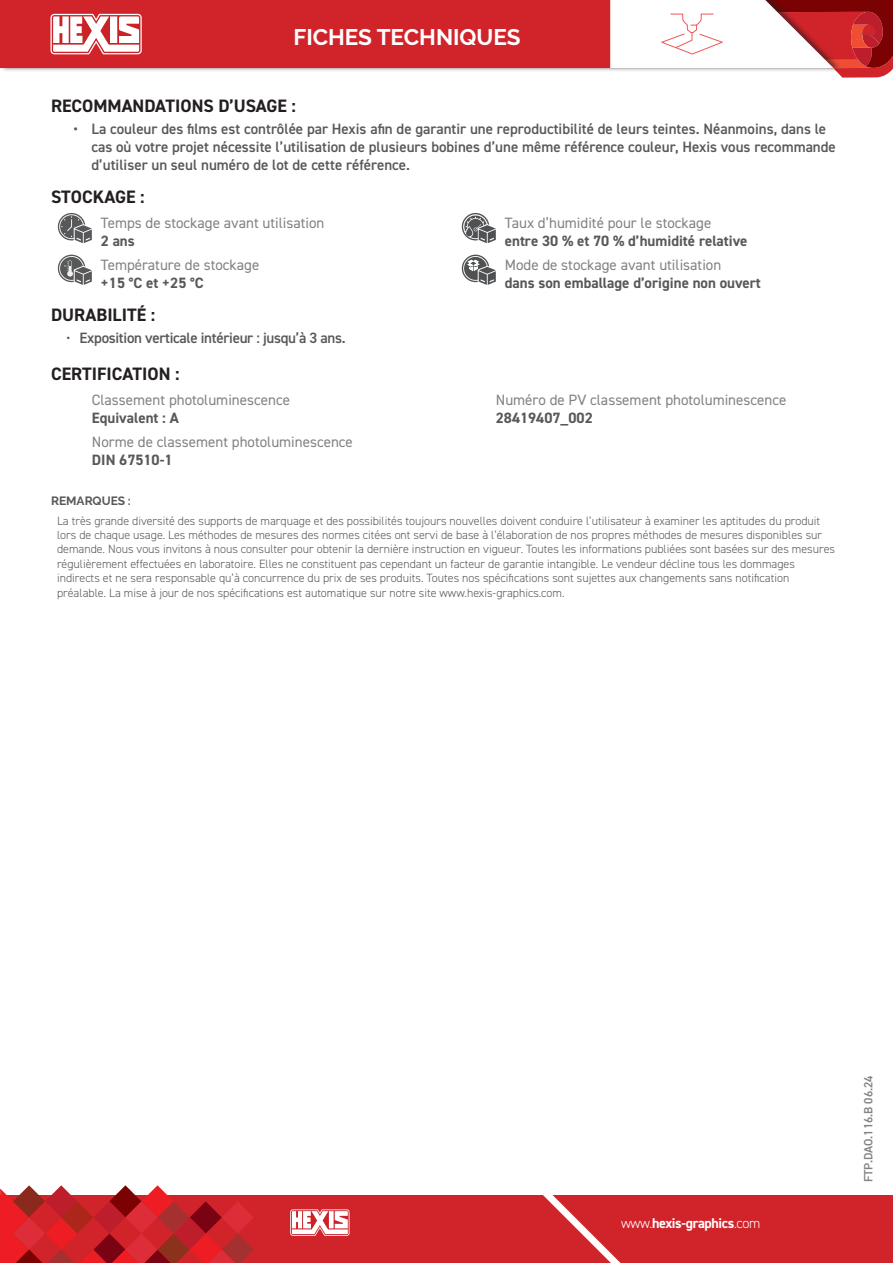
<style>
.page{position:relative;width:893px;height:1263px;background:#fff}
.page>*{position:absolute;margin:0;border:0;box-sizing:border-box;transform-origin:0 0}
.t1{font:700 22.5px "Raleway";color:#fff}
.t2{font:700 18px "DIN2014";color:#231f20}
.t3{font:600 15px/18px "DIN2014";color:#57585a}
.t4{font:15px "DIN2014";color:#808285}
.t5{font:700 15px "DIN2014";color:#57585a}
.t6{font:600 15px "DIN2014";letter-spacing:-.02em;color:#57585a}
.t7{font:700 14.1px "DIN2014";letter-spacing:-.025em;color:#fff}
.t8{font:300 12px/14.4px "DIN2014";color:#57585a}
.t9{font:600 12px "DIN2014";color:#808285}
.t10{font:700 12px "Raleway";color:#57585a}
.s1{font-weight:400}
.s2{font-weight:300}
</style>
<div class="page">
<div style="left:0;top:0;width:841px;height:73px;background:#231f20;opacity:.6"></div>
<div style="left:0;top:0;width:610px;height:68px;background:#d1232a"></div>
<div style="left:0;top:1195px;width:893px;height:68px;background:#d1232a"></div>
<svg style="left:543px;top:1195px;width:78px;height:68px"></svg>
<svg style="left:50px;top:14px;width:95px;height:40px"></svg>
<svg style="left:290px;top:1209px;width:60px;height:27px;background:#edb5b6"></svg>
<svg style="left:0;top:1185px;width:254px;height:78px"></svg>
<svg style="left:610px;top:0;width:283px;height:78px"></svg>
<svg style="left:58px;top:213px;width:34px;height:30px"></svg>
<svg style="left:58px;top:255px;width:34px;height:30px"></svg>
<svg style="left:462px;top:213px;width:34px;height:30px"></svg>
<svg style="left:462px;top:255px;width:34px;height:30px"></svg>
<h1 class="t1" style="left:293px;top:24px;width:229px">FICHES TECHNIQUES</h1>
<h2 class="t2" style="left:51px;top:94px;width:246px">RECOMMANDATIONS D’USAGE :</h2>
<p class="t3" style="left:92px;top:119px;width:746px;text-indent:-18px">• La couleur des films est contrôlée par Hexis afin de garantir une reproductibilité de leurs teintes. Néanmoins, dans le cas où votre projet nécessite l’utilisation de plusieurs bobines d’une même référence couleur, Hexis vous recommande d’utiliser un seul numéro de lot de cette référence.</p>
<h2 class="t2" style="left:51px;top:184px;width:95px">STOCKAGE :</h2>
<p class="t4" style="left:101px;top:214px;width:225px">Temps de stockage avant utilisation</p>
<p class="t5" style="left:101px;top:231px;width:35px">2 ans</p>
<p class="t4" style="left:101px;top:255px;width:160px">Température de stockage</p>
<p class="t5" style="left:101px;top:273px;width:104px">+15 °C et +25 °C</p>
<p class="t4" style="left:505px;top:214px;width:208px">Taux d’humidité pour le stockage</p>
<p class="t5" style="left:505px;top:231px;width:244px">entre 30 % et 70 % d’humidité relative</p>
<p class="t4" style="left:505px;top:255px;width:218px">Mode de stockage avant utilisation</p>
<p class="t5" style="left:505px;top:273px;width:258px">dans son emballage d’origine non ouvert</p>
<h2 class="t2" style="left:51px;top:302px;width:106px">DURABILITÉ :</h2>
<p class="t6" style="left:66px;top:327px;width:281px"><span class="s1">•</span> Exposition verticale intérieur : jusqu’à 3 ans.</p>
<h2 class="t2" style="left:51px;top:361px;width:130px">CERTIFICATION :</h2>
<p class="t4" style="left:92px;top:390px;width:200px">Classement photoluminescence</p>
<p class="t5" style="left:92px;top:408px;width:88px">Equivalent : A</p>
<p class="t4" style="left:92px;top:432px;width:263px">Norme de classement photoluminescence</p>
<p class="t5" style="left:92px;top:450px;width:82px">DIN 67510-1</p>
<p class="t4" style="left:496px;top:390px;width:292px">Numéro de PV classement photoluminescence</p>
<p class="t5" style="left:496px;top:408px;width:98px">28419407_002</p>
<p class="t10" style="left:51px;top:494px;width:81px">REMARQUES :</p>
<p class="t8" style="left:57px;top:513px;width:779px">La très grande diversité des supports de marquage et des possibilités toujours nouvelles doivent conduire l’utilisateur à examiner les aptitudes du produit lors de chaque usage. Les méthodes de mesures des normes citées ont servi de base à l’élaboration de nos propres méthodes de mesures disponibles sur demande. Nous vous invitons à nous consulter pour obtenir la dernière instruction en vigueur. Toutes les informations publiées sont basées sur des mesures régulièrement effectuées en laboratoire. Elles ne constituent pas cependant un facteur de garantie intangible. Le vendeur décline tous les dommages indirects et ne sera responsable qu’à concurrence du prix de ses produits. Toutes nos spécifications sont sujettes aux changements sans notification préalable. La mise à jour de nos spécifications est automatique sur notre site www.hexis-graphics.com.</p>
<p class="t7" style="left:621px;top:1214px;width:141px"><span class="s2">www.</span>hexis-graphics<span class="s2">.com</span></p>
<p class="t9" style="left:860px;top:1182px;width:108px;rotate:-90deg">FTP.DAO.116.B 06.24</p>
</div>
